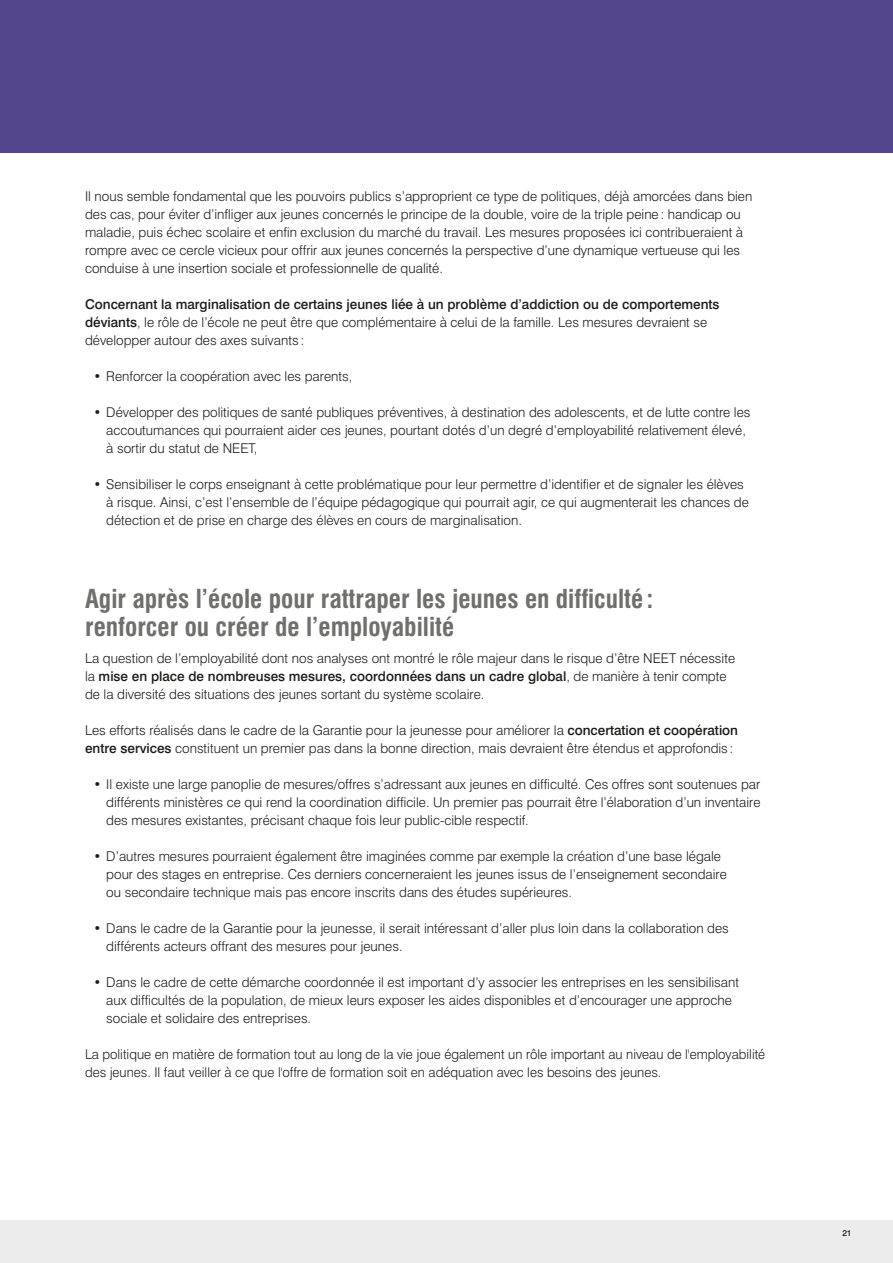
<style>
.page{position:relative;width:893px;height:1263px;background:#fff}
.page>*{position:absolute;margin:0;border:0;box-sizing:border-box;transform-origin:0 0}
.t1{font:700 condensed 25.5px/28.5px "Swiss 721 BT";color:#6f6f6e}
.t2{font:300 13.5px/18px "Swiss 721 BT";color:#1a1a18}
.t3{font:500 8.55px "Swiss 721 BT";color:#1a1a18}
.s1{font-weight:500}
</style>
<div class="page">
<div style="left:0;top:0;width:893px;height:153px;background:#54468c"></div>
<div style="left:0;top:1220px;width:893px;height:43px;background:#ececed"></div>
<p class="t2" style="left:85px;top:187px;width:669px">Il nous semble fondamental que les pouvoirs publics s’approprient ce type de politiques, déjà amorcées dans bien des cas, pour éviter d’infliger aux jeunes concernés le principe de la double, voire de la triple peine: handicap ou maladie, puis échec scolaire et enfin exclusion du marché du travail. Les mesures proposées ici contribueraient à rompre avec ce cercle vicieux pour offrir aux jeunes concernés la perspective d’une dynamique vertueuse qui les conduise à une insertion sociale et professionnelle de qualité.</p>
<p class="t2" style="left:85px;top:295px;width:636px"><span class="s1">Concernant la marginalisation de certains jeunes liée à un problème d’addiction ou de comportements déviants</span>, le rôle de l’école ne peut être que complémentaire à celui de la famille. Les mesures devraient se développer autour des axes suivants :</p>
<p class="t2" style="left:94px;top:367px;width:260px">• Renforcer la coopération avec les parents,</p>
<p class="t2" style="left:106px;top:403px;width:646px;text-indent:-13px">• Développer des politiques de santé publiques préventives, à destination des adolescents, et de lutte contre les accoutumances qui pourraient aider ces jeunes, pourtant dotés d’un degré d’employabilité relativement élevé, à sortir du statut de NEET,</p>
<p class="t2" style="left:106px;top:475px;width:644px;text-indent:-13px">• Sensibiliser le corps enseignant à cette problématique pour leur permettre d’identifier et de signaler les élèves à risque. Ainsi, c’est l’ensemble de l’équipe pédagogique qui pourrait agir, ce qui augmenterait les chances de détection et de prise en charge des élèves en cours de marginalisation.</p>
<h1 class="t1" style="left:85px;top:584px;width:570px">Agir après l’école pour rattraper les jeunes en difficulté : renforcer ou créer de l’employabilité</h1>
<p class="t2" style="left:85px;top:649px;width:652px">La question de l’employabilité dont nos analyses ont montré le rôle majeur dans le risque d’être NEET nécessite la <span class="s1">mise en place de nombreuses mesures, coordonnées dans un cadre global</span>, de manière à tenir compte de la diversité des situations des jeunes sortant du système scolaire.</p>
<p class="t2" style="left:85px;top:721px;width:655px">Les efforts réalisés dans le cadre de la Garantie pour la jeunesse pour améliorer la <span class="s1">concertation et coopération entre services</span> constituent un premier pas dans la bonne direction, mais devraient être étendus et approfondis :</p>
<p class="t2" style="left:106px;top:775px;width:656px;text-align:justify;text-indent:-13px">• Il existe une large panoplie de mesures/offres s’adressant aux jeunes en difficulté. Ces offres sont soutenues par différents ministères ce qui rend la coordination difficile. Un premier pas pourrait être l’élaboration d’un inventaire des mesures existantes, précisant chaque fois leur public-cible respectif.</p>
<p class="t2" style="left:106px;top:847px;width:622px;text-indent:-13px">• D’autres mesures pourraient également être imaginées comme par exemple la création d’une base légale pour des stages en entreprise. Ces derniers concerneraient les jeunes issus de l’enseignement secondaire ou secondaire technique mais pas encore inscrits dans des études supérieures.</p>
<p class="t2" style="left:106px;top:919px;width:624px;text-indent:-13px">• Dans le cadre de la Garantie pour la jeunesse, il serait intéressant d’aller plus loin dans la collaboration des différents acteurs offrant des mesures pour jeunes.</p>
<p class="t2" style="left:106px;top:973px;width:634px;text-indent:-13px">• Dans le cadre de cette démarche coordonnée il est important d’y associer les entreprises en les sensibilisant aux difficultés de la population, de mieux leurs exposer les aides disponibles et d’encourager une approche sociale et solidaire des entreprises.</p>
<p class="t2" style="left:85px;top:1045px;width:682px">La politique en matière de formation tout au long de la vie joue également un rôle important au niveau de l'employabilité des jeunes. Il faut veiller à ce que l'offre de formation soit en adéquation avec les besoins des jeunes.</p>
<p class="t3" style="left:843px;top:1227px;width:11px">21</p>
</div>
